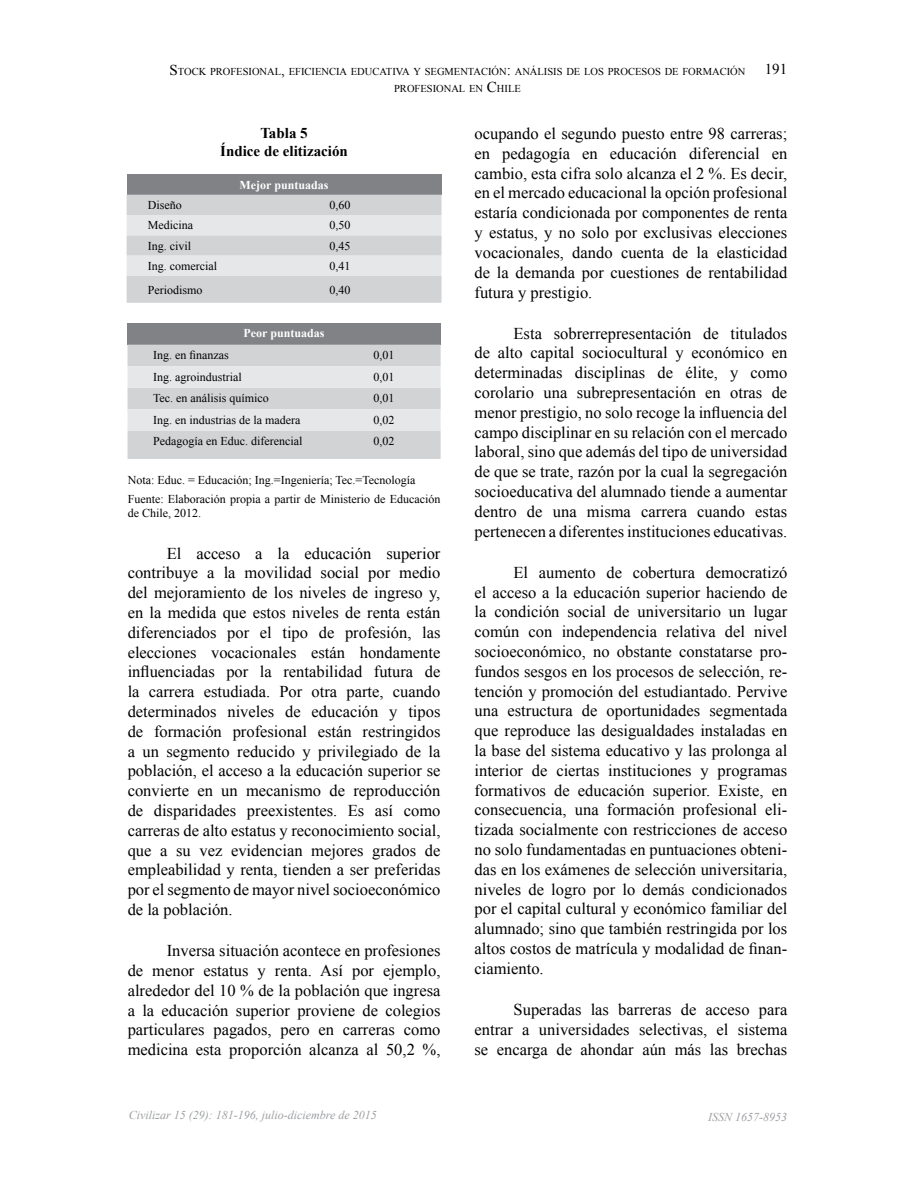
<style>
.page{position:relative;width:915px;height:1191px;background:#fff}
.page>*{position:absolute;margin:0;border:0;box-sizing:border-box;transform-origin:0 0}
.t1{font:16.5px/19.8px "Times New Roman";color:#000;text-align:justify}
.t2{font:700 15px/18px "Times New Roman";color:#000;text-align:center}
.t3{font:15px "Times New Roman";color:#000}
.t4{font:12px/18.6px "Times New Roman";color:#000}
.t5{font:italic 12px "Times New Roman";color:#9d9fa2}
.t6{font:700 12px "Times New Roman";color:#fff}
.t7{font:10.5px/16.5px "Times New Roman";color:#000;text-align:center}
.s1{font-size:15px}
</style>
<div class="page">
<div style="left:126px;top:174px;width:315px;height:21px;background:#808285"></div>
<svg style="left:126px;top:195px;width:315px;height:108px;background:#d9dadb"></svg>
<div style="left:127px;top:323px;width:313px;height:22px;background:#808285"></div>
<svg style="left:127px;top:345px;width:313px;height:114px;background:#d9dadb"></svg>
<p class="t7" style="left:169px;top:64px;width:577px"><span class="s1">S</span>TOCK PROFESIONAL<span class="s1">,</span> EFICIENCIA EDUCATIVA Y SEGMENTACIÓN<span class="s1">:</span> ANÁLISIS DE LOS PROCESOS DE FORMACIÓN<br>PROFESIONAL EN <span class="s1">C</span>HILE</p>
<p class="t3" style="left:764px;top:59px;width:24px">191</p>
<p class="t2" style="left:220px;top:123px;width:129px">Tabla 5<br>Índice de elitización</p>
<p class="t6" style="left:239px;top:176px;width:90px">Mejor puntuadas</p>
<p class="t4" style="left:148px;top:195px;width:35px">Diseño</p>
<p class="t4" style="left:329px;top:195px;width:22px">0,60</p>
<p class="t4" style="left:148px;top:216px;width:47px">Medicina</p>
<p class="t4" style="left:329px;top:216px;width:22px">0,50</p>
<p class="t4" style="left:148px;top:236px;width:45px">Ing. civil</p>
<p class="t4" style="left:329px;top:236px;width:22px">0,45</p>
<p class="t4" style="left:148px;top:256px;width:71px">Ing. comercial</p>
<p class="t4" style="left:329px;top:256px;width:22px">0,41</p>
<p class="t4" style="left:148px;top:280px;width:56px">Periodismo</p>
<p class="t4" style="left:329px;top:280px;width:22px">0,40</p>
<p class="t6" style="left:243px;top:325px;width:82px">Peor puntuadas</p>
<p class="t4" style="left:153px;top:345px;width:77px">Ing. en finanzas</p>
<p class="t4" style="left:373px;top:345px;width:23px">0,01</p>
<p class="t4" style="left:153px;top:367px;width:90px">Ing. agroindustrial</p>
<p class="t4" style="left:373px;top:367px;width:23px">0,01</p>
<p class="t4" style="left:153px;top:388px;width:117px">Tec. en análisis químico</p>
<p class="t4" style="left:373px;top:388px;width:23px">0,01</p>
<p class="t4" style="left:153px;top:410px;width:149px">Ing. en industrias de la madera</p>
<p class="t4" style="left:373px;top:410px;width:23px">0,02</p>
<p class="t4" style="left:153px;top:432px;width:151px">Pedagogía en Educ. diferencial</p>
<p class="t4" style="left:373px;top:432px;width:23px">0,02</p>
<p class="t4" style="left:128px;top:471px;width:314px">Nota: Educ. = Educación; Ing.=Ingeniería; Tec.=Tecnología<br>Fuente: Elaboración propia a partir de Ministerio de Educación</p>
<p class="t4" style="left:128px;top:504px;width:75px">de Chile, 2012.</p>
<p class="t1" style="left:128px;top:543px;width:314px;text-indent:39px">El acceso a la educación superior contribuye a la movilidad social por medio del mejoramiento de los niveles de ingreso y, en la medida que estos niveles de renta están diferenciados por el tipo de profesión, las elecciones vocacionales están hondamente influenciadas por la rentabilidad futura de la carrera estudiada. Por otra parte, cuando determinados niveles de educación y tipos de formación profesional están restringidos a un segmento reducido y privilegiado de la población, el acceso a la educación superior se convierte en un mecanismo de reproducción de disparidades preexistentes. Es así como carreras de alto estatus y reconocimiento social, que a su vez evidencian mejores grados de empleabilidad y renta, tienden a ser preferidas por el segmento de mayor nivel socioeconómico de la población.</p>
<p class="t1" style="left:128px;top:940px;width:314px;text-indent:39px">Inversa situación acontece en profesiones de menor estatus y renta. Así por ejemplo, alrededor del 10 % de la población que ingresa a la educación superior proviene de colegios particulares pagados, pero en carreras como medicina esta proporción alcanza al 50,2 %,</p>
<p class="t5" style="left:129px;top:1106px;width:249px">Civilizar 15 (29): 181-196, julio-diciembre de 2015</p>
<p class="t1" style="left:474px;top:123px;width:314px">ocupando el segundo puesto entre 98 carreras; en pedagogía en educación diferencial en cambio, esta cifra solo alcanza el 2 %. Es decir, en el mercado educacional la opción profesional estaría condicionada por componentes de renta y estatus, y no solo por exclusivas elecciones vocacionales, dando cuenta de la elasticidad de la demanda por cuestiones de rentabilidad futura y prestigio.</p>
<p class="t1" style="left:474px;top:323px;width:314px;text-indent:39px">Esta sobrerrepresentación de titulados de alto capital sociocultural y económico en determinadas disciplinas de élite, y como corolario una subrepresentación en otras de menor prestigio, no solo recoge la influencia del campo disciplinar en su relación con el mercado laboral, sino que además del tipo de universidad de que se trate, razón por la cual la segregación socioeducativa del alumnado tiende a aumentar dentro de una misma carrera cuando estas pertenecen a diferentes instituciones educativas.</p>
<p class="t1" style="left:474px;top:562px;width:314px;text-indent:39px">El aumento de cobertura democratizó el acceso a la educación superior haciendo de la condición social de universitario un lugar común con independencia relativa del nivel socioeconómico, no obstante constatarse pro&shy;fundos sesgos en los procesos de selección, re&shy;tención y promoción del estudiantado. Pervive una estructura de oportunidades segmentada que reproduce las desigualdades instaladas en la base del sistema educativo y las prolonga al interior de ciertas instituciones y programas formativos de educación superior. Existe, en consecuencia, una formación profesional eli&shy;tizada socialmente con restricciones de acceso no solo fundamentadas en puntuaciones obteni&shy;das en los exámenes de selección universitaria, niveles de logro por lo demás condicionados por el capital cultural y económico familiar del alumnado; sino que también restringida por los altos costos de matrícula y modalidad de finan&shy;ciamiento.</p>
<p class="t1" style="left:474px;top:999px;width:314px;text-indent:39px">Superadas las barreras de acceso para entrar a universidades selectivas, el sistema se encarga de ahondar aún más las brechas</p>
<p class="t5" style="left:708px;top:1108px;width:80px">ISSN 1657-8953</p>
</div>
